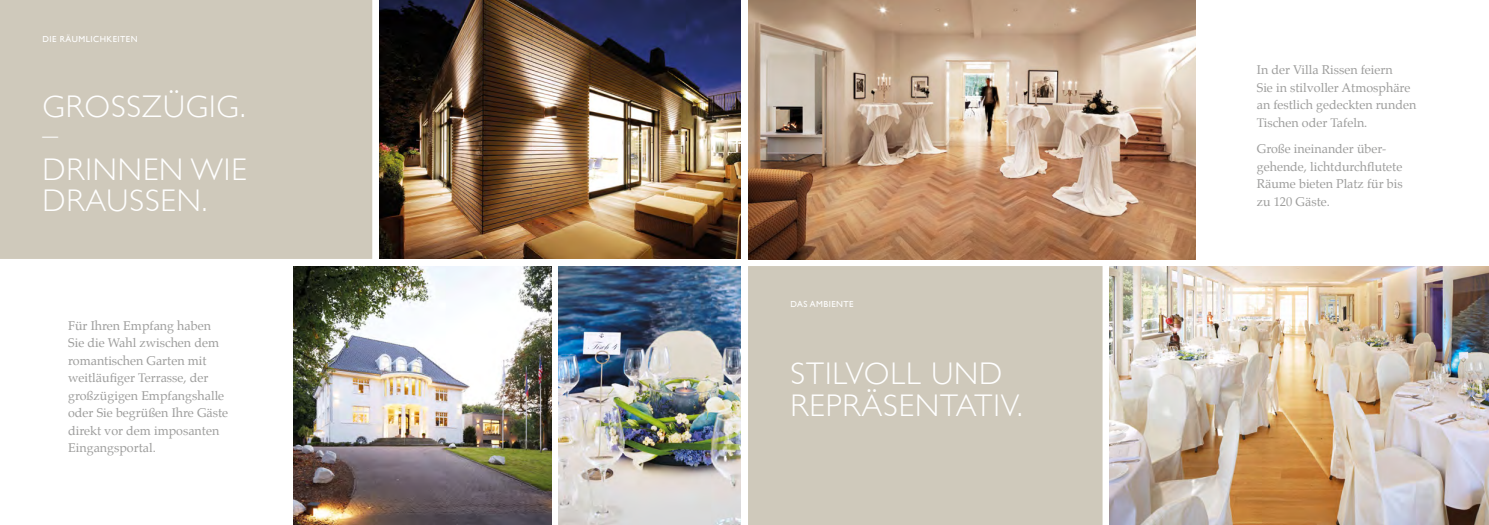
<style>
.page{position:relative;width:1489px;height:525px;background:#fff}
.page>*{position:absolute;margin:0;border:0;box-sizing:border-box;transform-origin:0 0}
.t1{font:300 31.25px/31.2px "Gill Sans";letter-spacing:.03em;color:#fff}
.t2{font:12.5px/17.5px "Palatino";color:#9d9d9c}
.t3{font:8.75px "Gill Sans";letter-spacing:.05em;color:#fff}
</style>
<div class="page">
<div style="left:0;top:0;width:372px;height:259px;background:#cfc9bb"></div>
<img style="left:379px;top:0;width:362px;height:259px">
<img style="left:748px;top:0;width:447px;height:259px">
<img style="left:558px;top:266px;width:183px;height:258px">
<img style="left:293px;top:266px;width:258px;height:258px">
<img style="left:1109px;top:266px;width:379px;height:258px">
<div style="left:748px;top:266px;width:354px;height:258px;background:#cfc9bb"></div>
<p class="t3" style="left:43px;top:33px;width:96px">DIE RÄUMLICHKEITEN</p>
<h1 class="t1" style="left:43px;top:92px;width:204px;line-height:27.5px">GROSSZÜGIG. –</h1>
<h1 class="t1" style="left:43px;top:152px;width:206px">DRINNEN WIE<br>DRAUSSEN.</h1>
<p class="t2" style="left:68px;top:316px;width:161px">Für Ihren Empfang haben<br>Sie die Wahl zwischen dem romantischen Garten mit weitläufiger Terrasse, der großzügigen Empfangshalle oder Sie begrüßen Ihre Gäste direkt vor dem imposanten<br>Eingangsportal.</p>
<p class="t3" style="left:790px;top:299px;width:64px">DAS AMBIENTE</p>
<h1 class="t1" style="left:790px;top:357px;width:234px">STILVOLL UND<br>REPRÄSENTATIV.</h1>
<p class="t2" style="left:1256px;top:61px;width:161px">In der Villa Rissen feiern<br>Sie in stilvoller Atmosphäre an festlich gedeckten runden<br>Tischen oder Tafeln.</p>
<p class="t2" style="left:1256px;top:140px;width:147px">Große ineinander über&shy;gehende, lichtdurchflutete<br>Räume bieten Platz für bis zu 120 Gäste.</p>
</div>
